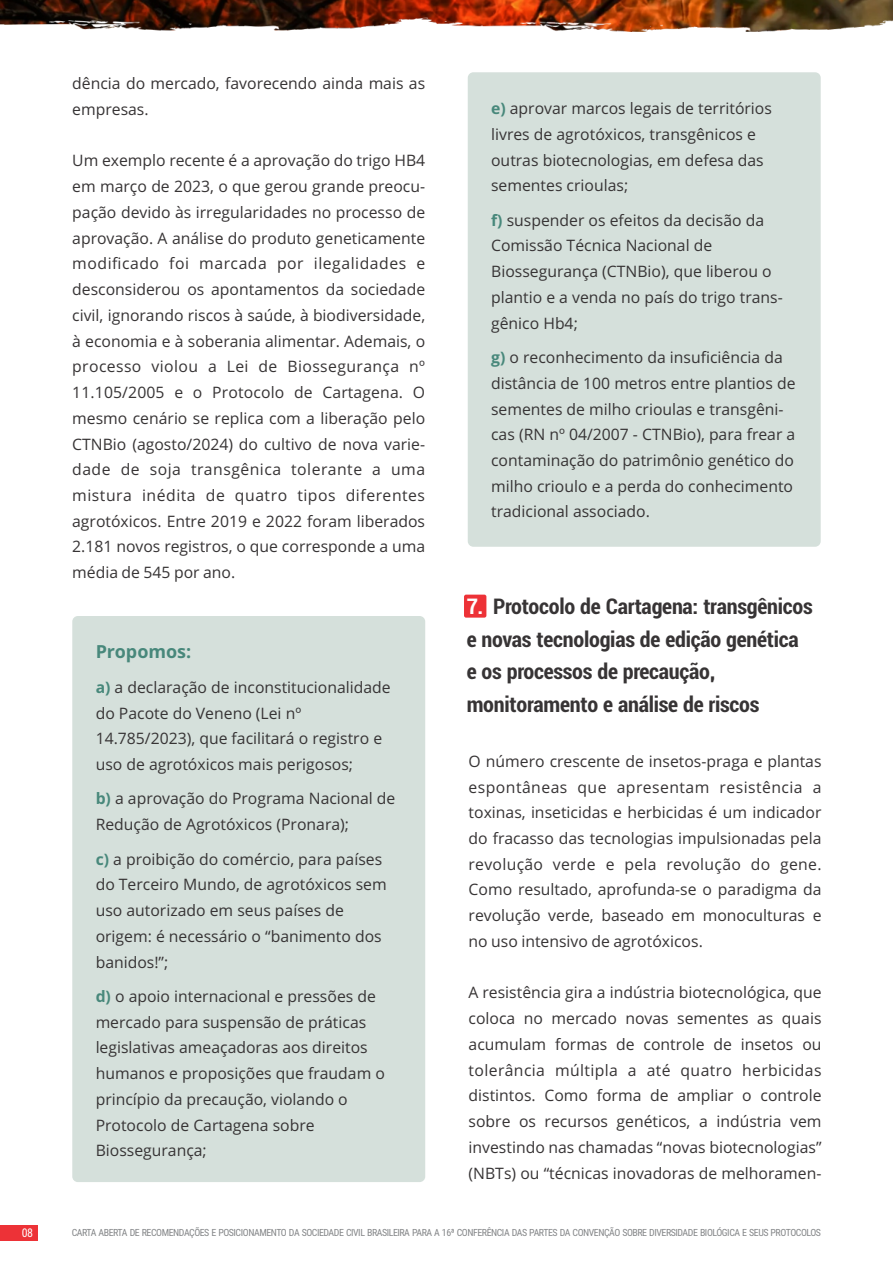
<style>
.page{position:relative;width:893px;height:1263px;background:#fff}
.page>*{position:absolute;margin:0;border:0;box-sizing:border-box;transform-origin:0 0}
.t1{font:700 condensed 22.5px/32.4px "Roboto";letter-spacing:-.01em;color:#373435}
.t2{font:700 18px "Open Sans";color:#48887b}
.t3{font:15.75px/25.8px "Open Sans";color:#373435}
.t4{font:12px "Roboto Condensed";color:#fefefe}
.t5{font:9.9px "Roboto Condensed";letter-spacing:-.045em;color:#848688}
.s1{font-weight:700;color:#48887b}
.s2{color:#fefefe}
</style>
<div class="page">
<div style="left:72px;top:616px;width:353px;height:566px;background:#d5e0db;border-radius:6px"></div>
<div style="left:468px;top:72px;width:353px;height:475px;background:#d5e0db;border-radius:6px"></div>
<div style="left:464px;top:595px;width:22px;height:23px;background:#ed3237;border-radius:2px"></div>
<div style="left:0;top:1225px;width:38px;height:15px;background:#ed3237"></div>
<img style="left:0;top:0;width:893px;height:32px">
<p class="t4" style="left:22px;top:1228px;width:13px">08</p>
<p class="t3" style="left:72px;top:72px;width:354px">dência do mercado, favorecendo ainda mais as empresas.</p>
<p class="t3" style="left:72px;top:149px;width:354px;text-align:justify">Um exemplo recente é a aprovação do trigo HB4 em março de 2023, o que gerou grande preocu&shy;pação devido às irregularidades no processo de aprovação. A análise do produto geneticamente modificado foi marcada por ilegalidades e desconsiderou os apontamentos da sociedade civil, ignorando riscos à saúde, à biodiversidade, à economia e à soberania alimentar. Ademais, o processo violou a Lei de Biossegurança nº 11.105/2005 e o Protocolo de Cartagena. O mesmo cenário se replica com a liberação pelo CTNBio (agosto/2024) do cultivo de nova varie&shy;dade de soja transgênica tolerante a uma mistura inédita de quatro tipos diferentes agrotóxicos. Entre 2019 e 2022 foram liberados 2.181 novos registros, o que corresponde a uma média de 545 por ano.</p>
<p class="t2" style="left:96px;top:644px;width:97px">Propomos:</p>
<p class="t3" style="left:96px;top:676px;width:297px"><span class="s1">a)</span> a declaração de inconstitucionalidade do Pacote do Veneno (Lei nº 14.785/2023), que facilitará o registro e uso de agrotóxicos mais perigosos;</p>
<p class="t3" style="left:96px;top:787px;width:301px"><span class="s1">b)</span> a aprovação do Programa Nacional de<br>Redução de Agrotóxicos (Pronara);</p>
<p class="t3" style="left:96px;top:847px;width:293px"><span class="s1">c)</span> a proibição do comércio, para países do Terceiro Mundo, de agrotóxicos sem uso autorizado em seus países de origem: é necessário o “banimento dos banidos!”;</p>
<p class="t3" style="left:96px;top:985px;width:291px"><span class="s1">d)</span> o apoio internacional e pressões de mercado para suspensão de práticas legislativas ameaçadoras aos direitos humanos e proposições que fraudam o princípio da precaução, violando o<br>Protocolo de Cartagena sobre<br>Biossegurança;</p>
<p class="t3" style="left:491px;top:97px;width:282px"><span class="s1">e)</span> aprovar marcos legais de territórios livres de agrotóxicos, transgênicos e outras biotecnologias, em defesa das sementes crioulas;</p>
<p class="t3" style="left:491px;top:209px;width:293px"><span class="s1">f)</span> suspender os efeitos da decisão da<br>Comissão Técnica Nacional de<br>Biossegurança (CTNBio), que liberou o plantio e a venda no país do trigo trans&shy;gênico Hb4;</p>
<p class="t3" style="left:491px;top:346px;width:306px"><span class="s1">g)</span> o reconhecimento da insuficiência da distância de 100 metros entre plantios de sementes de milho crioulas e transgêni&shy;cas (RN nº 04/2007 - CTNBio), para frear a contaminação do patrimônio genético do milho crioulo e a perda do conhecimento tradicional associado.</p>
<h1 class="t1" style="left:467px;top:592px;width:348px"><span class="s2">7.</span> Protocolo de Cartagena: transgênicos e novas tecnologias de edição genética e os processos de precaução, monitoramento e análise de riscos</h1>
<p class="t3" style="left:469px;top:750px;width:354px;text-align:justify">O número crescente de insetos-praga e plantas espontâneas que apresentam resistência a toxinas, inseticidas e herbicidas é um indicador do fracasso das tecnologias impulsionadas pela revolução verde e pela revolução do gene.<br>Como resultado, aprofunda-se o paradigma da revolução verde, baseado em monoculturas e no uso intensivo de agrotóxicos.</p>
<p class="t3" style="left:469px;top:981px;width:354px;text-align:justify">A resistência gira a indústria biotecnológica, que coloca no mercado novas sementes as quais acumulam formas de controle de insetos ou tolerância múltipla a até quatro herbicidas distintos. Como forma de ampliar o controle sobre os recursos genéticos, a indústria vem investindo nas chamadas “novas biotecnologias” (NBTs) ou “técnicas inovadoras de melhoramen-</p>
<p class="t5" style="left:72px;top:1229px;width:751px">CARTA ABERTA DE RECOMENDAÇÕES E POSICIONAMENTO DA SOCIEDADE CIVIL BRASILEIRA PARA A 16ª CONFERÊNCIA DAS PARTES DA CONVENÇÃO SOBRE DIVERSIDADE BIOLÓGICA E SEUS PROTOCOLOS</p>
</div>
